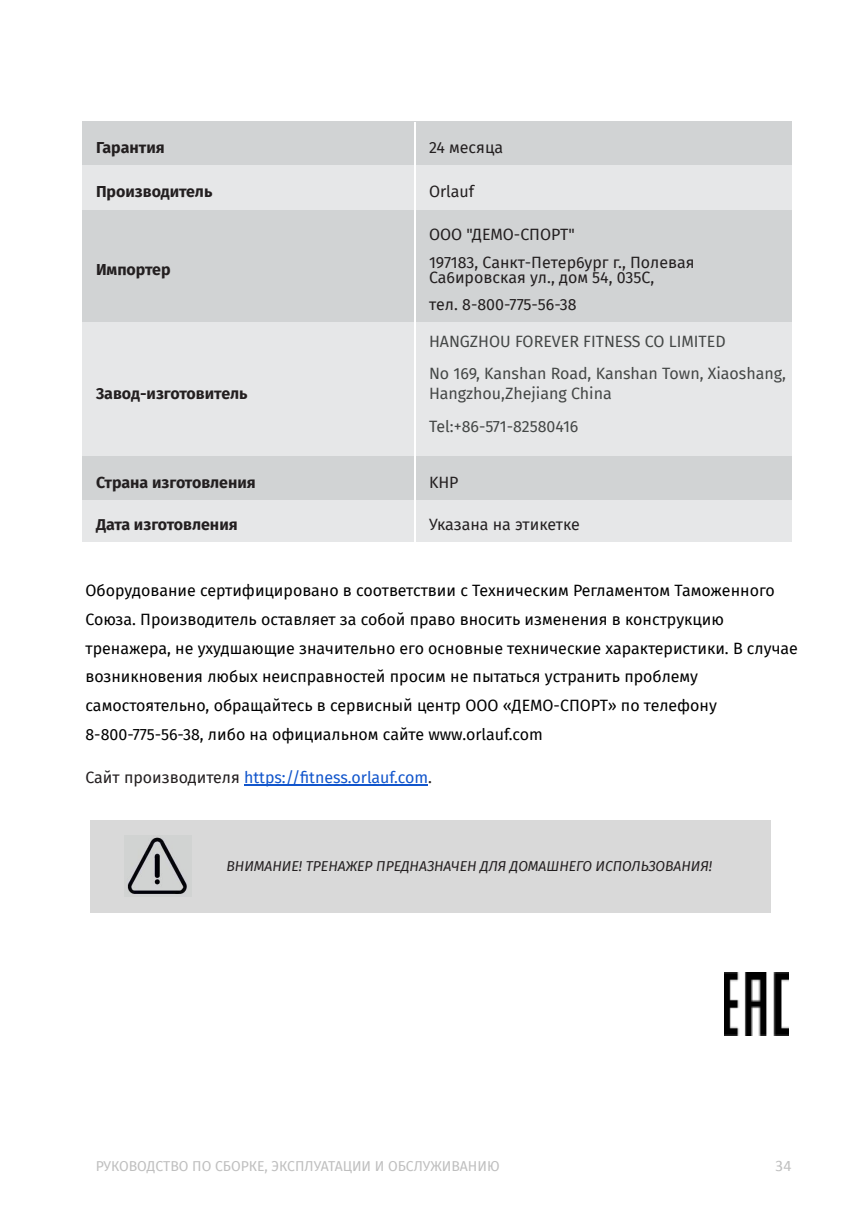
<style>
.page{position:relative;width:862px;height:1214px;background:#fff}
.page>*{position:absolute;margin:0;border:0;box-sizing:border-box;transform-origin:0 0}
.t1{font:16px/28.8px "Fira Sans";color:#000}
.t2{font:16px/27.6px "Fira Sans";color:#231f20}
.t3{font:16px/32.4px "Fira Sans";color:#444746}
.t4{font:700 16px "Fira Sans";color:#231f20}
.t5{font:16px "Fira Sans";color:#15c}
.t6{font:16px "Calibri";color:#bfbfbf}
.t7{font:italic 14px "Fira Sans";color:#231f20}
.t8{font:14px "Fira Sans";color:#bfbfbf}
.s1{color:#231f20}
</style>
<div class="page">
<div style="left:82px;top:122px;width:332px;height:43px;background:#d1d3d4"></div>
<div style="left:414px;top:122px;width:378px;height:43px;background:#d1d3d4"></div>
<div style="left:82px;top:165px;width:332px;height:45px;background:#e6e7e8"></div>
<div style="left:414px;top:165px;width:378px;height:45px;background:#e6e7e8"></div>
<div style="left:82px;top:210px;width:332px;height:113px;background:#d1d3d4"></div>
<div style="left:414px;top:210px;width:378px;height:113px;background:#d1d3d4"></div>
<div style="left:82px;top:323px;width:332px;height:133px;background:#e6e7e8"></div>
<div style="left:414px;top:323px;width:378px;height:133px;background:#e6e7e8"></div>
<div style="left:82px;top:456px;width:332px;height:44px;background:#d1d3d4"></div>
<div style="left:414px;top:456px;width:378px;height:44px;background:#d1d3d4"></div>
<div style="left:82px;top:500px;width:332px;height:42px;background:#e6e7e8"></div>
<div style="left:414px;top:500px;width:378px;height:42px;background:#e6e7e8"></div>
<div style="left:90px;top:820px;width:136px;height:93px;background:#d9d9d9"></div>
<div style="left:226px;top:820px;width:545px;height:93px;background:#d9d9d9"></div>
<hr style="left:244px;top:784px;width:184px;height:2px;background:#15c">
<hr style="left:414px;top:122px;width:2px;height:420px;background:#fff">
<img style="left:127px;top:835px;width:60px;height:59px">
<img style="left:724px;top:973px;width:65px;height:63px">
<p class="t4" style="left:96px;top:138px;width:70px">Гарантия</p>
<p class="t2" style="left:429px;top:134px;width:76px">24 месяца</p>
<p class="t4" style="left:96px;top:182px;width:118px">Производитель</p>
<p class="t2" style="left:429px;top:177px;width:47px">Orlauf</p>
<p class="t4" style="left:96px;top:260px;width:76px">Импортер</p>
<p class="t4" style="left:96px;top:384px;width:153px">3aвoд-изготовитель</p>
<p class="t2" style="left:429px;top:221px;width:267px">OOO "ДEMO-CПOPT"<br>197183, Caнкт-Пeтep6ypг г., Пoлeвaя</p>
<p class="t2" style="left:429px;top:265px;width:227px;line-height:27px">Ca6иpoвcкaя yл., дoм 54, 035C, тeл. 8-800-775-56-38</p>
<p class="t3" style="left:429px;top:325px;width:359px">HANGZHOU FOREVER FITNESS CO LIMITED<br>No 169, Kanshan Road, Kanshan Town, Xiaoshang,</p>
<p class="t3" style="left:429px;top:378px;width:184px">Hangzhou,Zhejiang China<br>Tel:+86-571-82580416</p>
<p class="t4" style="left:96px;top:473px;width:161px">Страна изготовления</p>
<p class="t2" style="left:429px;top:469px;width:31px">KHP</p>
<p class="t4" style="left:96px;top:515px;width:143px">Дата изготовления</p>
<p class="t2" style="left:429px;top:511px;width:152px">Указана на этикетке</p>
<p class="t1" style="left:86px;top:576px;width:714px">Оборудование сертифицировано в соответствии с Техническим Регламентом Таможенного Союза. Производитель оставляет за собой право вносить изменения в конструкцию тренажера, не ухудшающие значительно его основные технические характеристики. В случае возникновения любых неисправностей просим не пытаться устранить проблему самостоятельно, обращайтесь в сервисный центр ООО «ДЕМО-СПОРТ» по телефону 8-800-775-56-38, либо на официальном сайте www.orlauf.com</p>
<p class="t5" style="left:86px;top:768px;width:348px"><span class="s1">Сайт производителя</span> https://fitness.orlauf.com<span class="s1">.</span></p>
<p class="t7" style="left:226px;top:858px;width:487px">ВНИМАНИЕ! ТРЕНАЖЕР ПРЕДНАЗНАЧЕН ДЛЯ ДОМАШНЕГО ИСПОЛЬЗОВАНИЯ!</p>
<p class="t8" style="left:96px;top:1158px;width:405px">РУКОВОДСТВО ПО СБОРКЕ, ЭКСПЛУАТАЦИИ И ОБСЛУЖИВАНИЮ</p>
<p class="t6" style="left:775px;top:1159px;width:18px">34</p>
</div>
